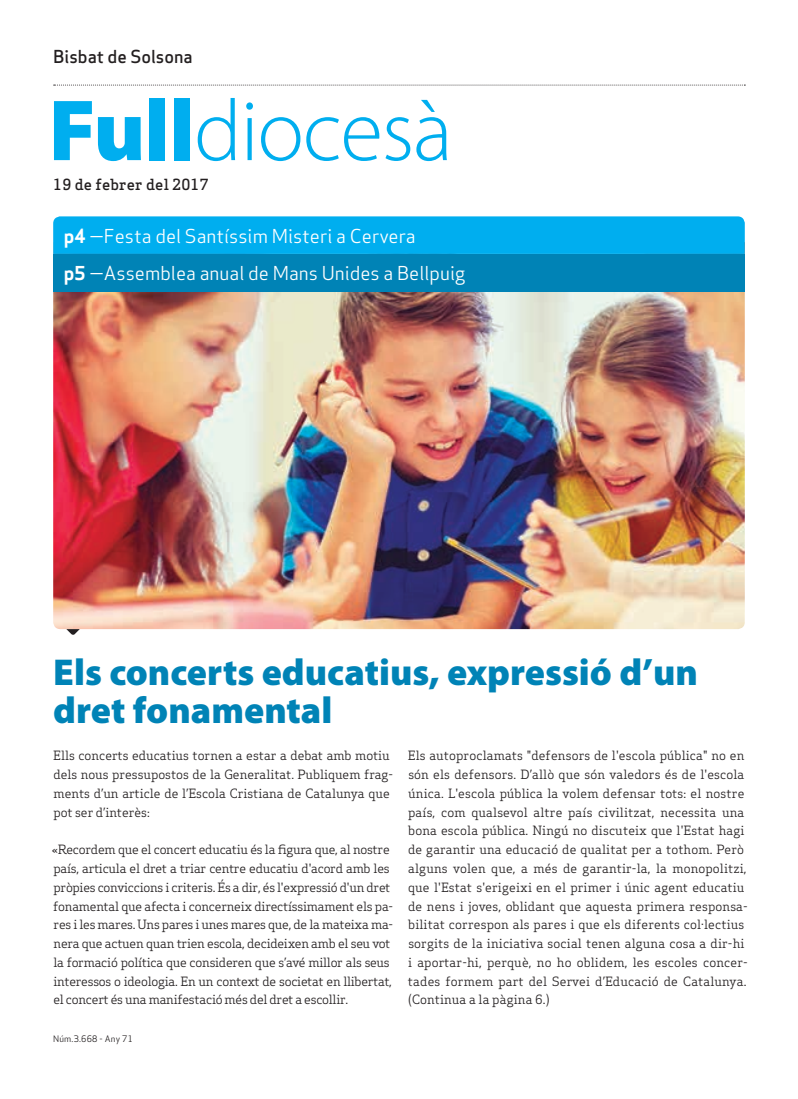
<style>
.page{position:relative;width:798px;height:1099px;background:#fff}
.page>*{position:absolute;margin:0;border:0;box-sizing:border-box;transform-origin:0 0}
.Titulars{font:300 87.5px "Myriad Pro";letter-spacing:-.015em;color:#00aeef}
.Titulars-2{font:900 37.5px/37.5px "Myriad Pro";color:#0083b6}
.Destacat_Portada{font:18.75px "Apex Sans Book T";color:#fff}
.Capçalera{font:17.5px "Apex Sans Medium T";color:#231f20}
.Data{font:500 15px "Apex Serif";letter-spacing:.01em;color:#231f20}
.Text_General{font:12.5px/18.8px "Apex Serif";color:#231f20}
.Text_General-2{font:12.5px/18.8px "Apex Serif";letter-spacing:-.02em;color:#231f20}
.Titulars-3{font:8.75px "Apex Sans Book T";letter-spacing:.02em;color:#231f20}
.s1{font-weight:900}
.s2{font-family:"Apex Sans Bold T"}
</style>
<div class="page">
<img style="left:53px;top:291px;width:691px;height:338px">
<svg style="left:54px;top:85px;width:691px;height:1px"></svg>
<div style="left:53px;top:216px;width:691px;height:38px;background:#00aeef"></div>
<div style="left:53px;top:254px;width:691px;height:37px;background:#0083b6"></div>
<svg style="left:66px;top:629px;width:14px;height:6px"></svg>
<p class="Capçalera" style="left:53px;top:45px;width:141px">Bisbat de Solsona</p>
<p class="Titulars" style="left:49px;top:78px;width:405px"><span class="s1">Full</span>diocesà</p>
<p class="Data" style="left:53px;top:175px;width:157px">19 de febrer del 2017</p>
<p class="Destacat_Portada" style="left:64px;top:224px;width:353px"><span class="s2">p4</span> —Festa del Santíssim Misteri a Cervera</p>
<p class="Destacat_Portada" style="left:64px;top:261px;width:403px"><span class="s2">p5</span> —Assemblea anual de Mans Unides a Bellpuig</p>
<p class="Titulars-2" style="left:53px;top:652px;width:646px">Els concerts educatius, expressió d’un dret fonamental</p>
<p class="Text_General" style="left:53px;top:746px;width:341px">Ells concerts educatius tornen a estar a debat amb motiu dels nous pressupostos de la Generalitat. Publiquem frag&shy;ments d’un article de l’Escola Cristiana de Catalunya que pot ser d’interès:</p>
<p class="Text_General-2" style="left:52px;top:840px;width:343px">«Recordem que el concert educatiu és la figura que, al nostre país, articula el dret a triar centre educatiu d'acord amb les pròpies conviccions i criteris. És a dir, és l'expressió d'un dret fonamental que afecta i concerneix directíssimament els pa&shy;res i les mares. Uns pares i unes mares que, de la mateixa ma&shy;nera que actuen quan trien escola, decideixen amb el seu vot la formació política que consideren que s’avé millor als seus interessos o ideologia. En un context de societat en llibertat, el concert és una manifestació més del dret a escollir.</p>
<p class="Titulars-3" style="left:53px;top:1032px;width:81px">Núm.3.668 - Any 71</p>
<p class="Text_General" style="left:408px;top:746px;width:341px">Els autoproclamats "defensors de l'escola pública" no en són els defensors. D’allò que són valedors és de l'escola única. L'escola pública la volem defensar tots: el nostre país, com qualsevol altre país civilitzat, necessita una bona escola pública. Ningú no discuteix que l'Estat hagi de garantir una educació de qualitat per a tothom. Però alguns volen que, a més de garantir-la, la monopolitzi, que l'Estat s'erigeixi en el primer i únic agent educatiu de nens i joves, oblidant que aquesta primera responsa&shy;bilitat correspon als pares i que els diferents col·lectius sorgits de la iniciativa social tenen alguna cosa a dir-hi i aportar-hi, perquè, no ho oblidem, les escoles concer&shy;tades formem part del Servei d’Educació de Catalunya. (Continua a la pàgina 6.)</p>
</div>
